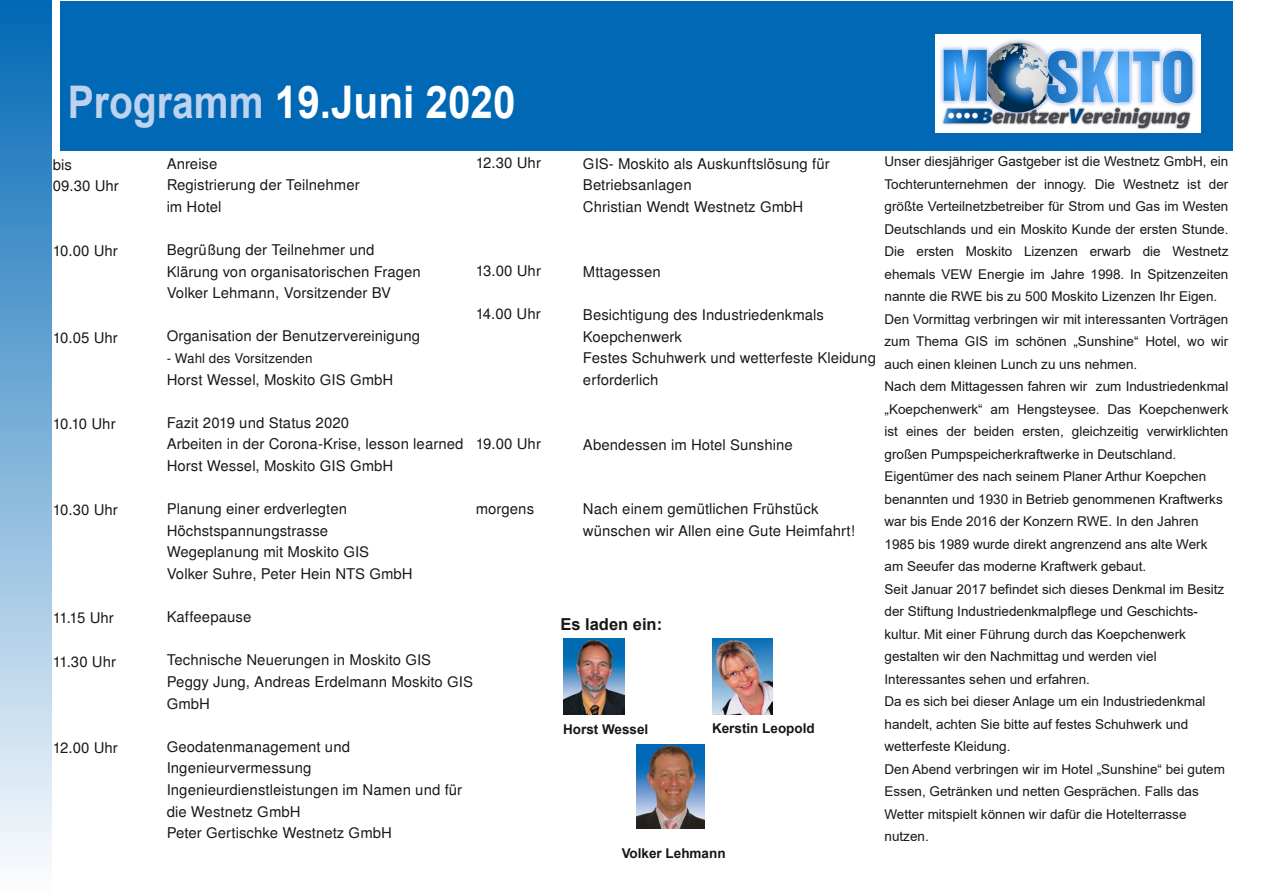
<style>
.page{position:relative;width:1263px;height:893px;background:#fff}
.page>*{position:absolute;margin:0;border:0;box-sizing:border-box;transform-origin:0 0}
.t1{font:700 45px "Arial";color:#fff;scale:.9 1}
.t2{font:700 16.5px "Arial";color:#181715}
.t3{font:15px/21.6px "A030";letter-spacing:.005em;color:#181715}
.t4{font:13.5px/22.5px "Arial";color:#181715}
.t5{font:700 13.5px "Arial";color:#181715}
.t6{font:13.5px "A030";color:#181715}
.s1{color:#bcd2ee}
</style>
<div class="page">
<div style="left:60px;top:2px;width:1172px;height:148px;background:#0168b5"></div>
<img style="left:0;top:0;width:51px;height:857px">
<img style="left:563px;top:638px;width:62px;height:77px">
<img style="left:713px;top:639px;width:60px;height:76px">
<img style="left:637px;top:745px;width:67px;height:84px">
<img style="left:935px;top:35px;width:266px;height:97px">
<h1 class="t1" style="left:68px;top:77px;width:499px"><span class="s1">Programm</span> 19.Juni 2020</h1>
<p class="t3" style="left:53px;top:153px;width:68px">bis<br>09.30 Uhr</p>
<p class="t3" style="left:476px;top:152px;width:67px">12.30 Uhr</p>
<p class="t3" style="left:167px;top:152px;width:195px">Anreise<br>Registrierung der Teilnehmer im Hotel</p>
<p class="t3" style="left:167px;top:238px;width:256px">Begrüßung der Teilnehmer und<br>Klärung von organisatorischen Fragen<br>Volker Lehmann, Vorsitzender BV</p>
<p class="t3" style="left:167px;top:325px;width:255px">Organisation der Benutzervereinigung</p>
<p class="t6" style="left:167px;top:350px;width:147px">- Wahl des Vorsitzenden</p>
<p class="t3" style="left:167px;top:368px;width:228px">Horst Wessel, Moskito GIS GmbH</p>
<p class="t3" style="left:167px;top:411px;width:298px">Fazit 2019 und Status 2020<br>Arbeiten in der Corona-Krise, lesson learned<br>Horst Wessel, Moskito GIS GmbH</p>
<p class="t3" style="left:167px;top:498px;width:248px">Planung einer erdverlegten<br>Höchstspannungstrasse<br>Wegeplanung mit Moskito GIS<br>Volker Suhre, Peter Hein NTS GmbH</p>
<p class="t3" style="left:167px;top:606px;width:86px">Kaffeepause</p>
<p class="t3" style="left:167px;top:649px;width:308px">Technische Neuerungen in Moskito GIS<br>Peggy Jung, Andreas Erdelmann Moskito GIS<br>GmbH</p>
<p class="t3" style="left:167px;top:735px;width:297px">Geodatenmanagement und<br>Ingenieurvermessung<br>Ingenieurdienstleistungen im Namen und für die Westnetz GmbH<br>Peter Gertischke Westnetz GmbH</p>
<p class="t3" style="left:53px;top:240px;width:67px">10.00 Uhr</p>
<p class="t3" style="left:476px;top:260px;width:67px">13.00 Uhr</p>
<p class="t3" style="left:476px;top:303px;width:66px">14.00 Uhr</p>
<p class="t3" style="left:53px;top:326px;width:67px">10.05 Uhr</p>
<p class="t3" style="left:53px;top:412px;width:65px">10.10 Uhr</p>
<p class="t3" style="left:476px;top:433px;width:67px">19.00 Uhr</p>
<p class="t3" style="left:53px;top:499px;width:67px">10.30 Uhr</p>
<p class="t3" style="left:476px;top:497px;width:60px">morgens</p>
<p class="t3" style="left:53px;top:607px;width:63px">11.15 Uhr</p>
<p class="t3" style="left:53px;top:650px;width:65px">11.30 Uhr</p>
<p class="t3" style="left:53px;top:736px;width:67px">12.00 Uhr</p>
<p class="t3" style="left:583px;top:152px;width:248px">GIS- Moskito als Auskunftslösung für<br>Betriebsanlagen<br>Christian Wendt Westnetz GmbH</p>
<p class="t3" style="left:583px;top:260px;width:79px">Mttagessen</p>
<p class="t3" style="left:583px;top:303px;width:295px">Besichtigung des Industriedenkmals<br>Koepchenwerk<br>Festes Schuhwerk und wetterfeste Kleidung erforderlich</p>
<p class="t3" style="left:583px;top:433px;width:211px">Abendessen im Hotel Sunshine</p>
<p class="t3" style="left:583px;top:498px;width:273px">Nach einem gemütlichen Frühstück wünschen wir Allen eine Gute Heimfahrt!</p>
<p class="t2" style="left:560px;top:615px;width:103px">Es laden ein:</p>
<p class="t5" style="left:563px;top:722px;width:87px">Horst Wessel</p>
<p class="t5" style="left:712px;top:721px;width:104px">Kerstin Leopold</p>
<p class="t5" style="left:622px;top:845px;width:105px">Volker Lehmann</p>
<p class="t4" style="left:884px;top:150px;width:345px">Unser diesjähriger Gastgeber ist die Westnetz GmbH, ein Tochterunternehmen der innogy. Die Westnetz ist der größte Verteilnetzbetreiber für Strom und Gas im Westen Deutschlands und ein Moskito Kunde der ersten Stunde.<br>Die ersten Moskito Lizenzen erwarb die Westnetz ehemals VEW Energie im Jahre 1998. In Spitzenzeiten nannte die RWE bis zu 500 Moskito Lizenzen Ihr Eigen.<br>Den Vormittag verbringen wir mit interessanten Vorträgen zum Thema GIS im schönen „Sunshine“ Hotel, wo wir auch einen kleinen Lunch zu uns nehmen.<br>Nach dem Mittagessen fahren wir zum Industriedenkmal „Koepchenwerk“ am Hengsteysee. Das Koepchenwerk ist eines der beiden ersten, gleichzeitig verwirklichten großen Pumpspeicherkraftwerke in Deutschland.<br>Eigentümer des nach seinem Planer Arthur Koepchen benannten und 1930 in Betrieb genommenen Kraftwerks war bis Ende 2016 der Konzern RWE. In den Jahren 1985 bis 1989 wurde direkt angrenzend ans alte Werk am Seeufer das moderne Kraftwerk gebaut.<br>Seit Januar 2017 befindet sich dieses Denkmal im Besitz der Stiftung Industriedenkmalpflege und Geschichts&shy;kultur. Mit einer Führung durch das Koepchenwerk gestalten wir den Nachmittag und werden viel Interessantes sehen und erfahren.<br>Da es sich bei dieser Anlage um ein Industriedenkmal handelt, achten Sie bitte auf festes Schuhwerk und wetterfeste Kleidung.<br>Den Abend verbringen wir im Hotel „Sunshine“ bei gutem Essen, Getränken und netten Gesprächen. Falls das Wetter mitspielt können wir dafür die Hotelterrasse nutzen.</p>
</div>
